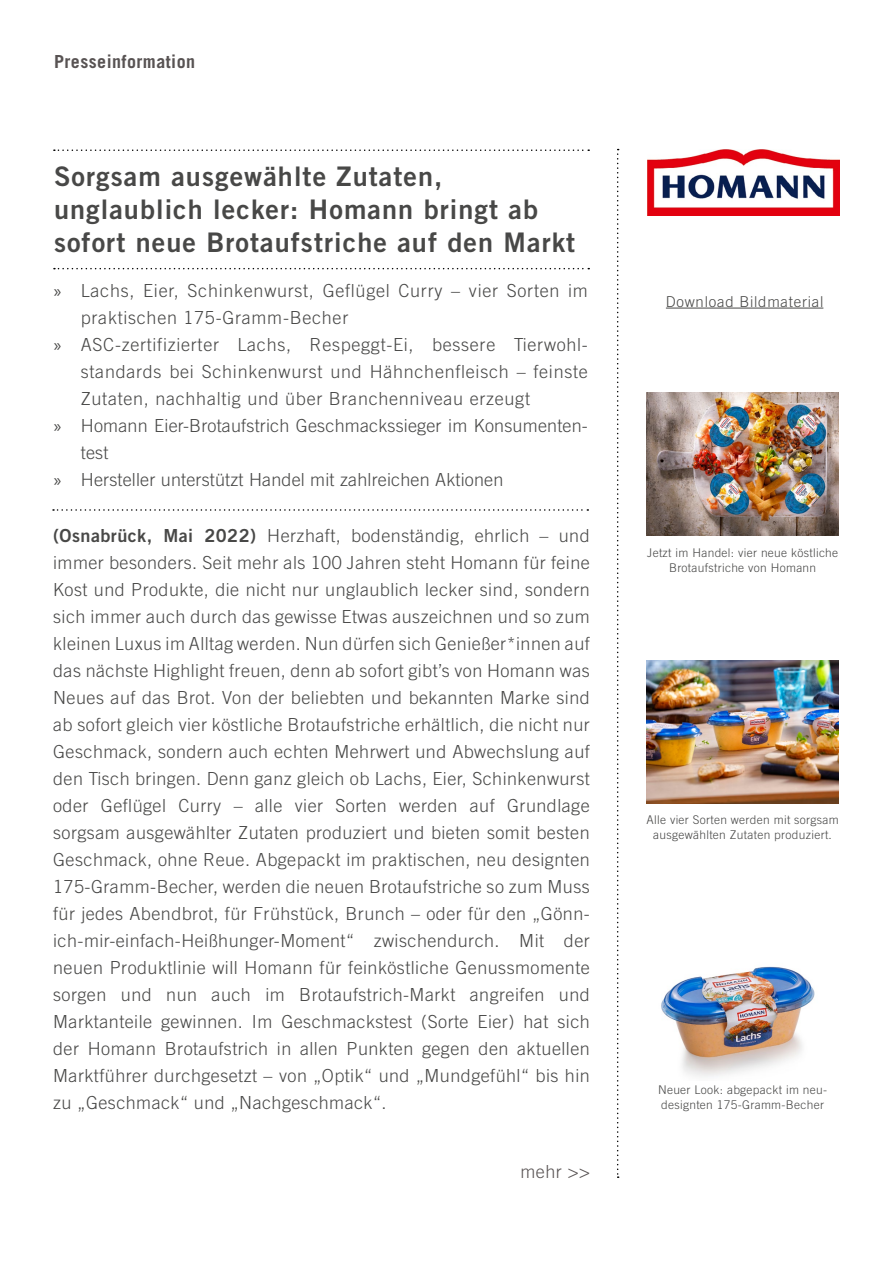
<style>
.page{position:relative;width:893px;height:1263px;background:#fff}
.page>*{position:absolute;margin:0;border:0;box-sizing:border-box;transform-origin:0 0}
.Überschrift_PM{font:27px/33px "Trade Gothic LT Bold Two";letter-spacing:.04em;color:#484847}
.Teaser_PM{font:300 18px/27px "Trade Gothic LT";letter-spacing:.025em;color:#484847}
.Presseinformation_Üb{font:700 18px "Trade Gothic LT";letter-spacing:.025em;color:#585353}
.t1{font:300 18px "Trade Gothic LT";color:#585353}
.Fließtext_PM{font:300 15px "Trade Gothic LT";letter-spacing:.05em;color:#484847}
.Bildunterschrif{font:300 12px/15px "Trade Gothic LT";letter-spacing:.025em;color:#484847;text-align:center}
.s1{font-family:"Myriad Pro";font-weight:400}
.s2{font-family:"Trade Gothic LT Bold Two";font-weight:400}
</style>
<div class="page">
<svg style="left:54px;top:149px;width:535px;height:2px"></svg>
<svg style="left:54px;top:268px;width:535px;height:1px"></svg>
<svg style="left:617px;top:149px;width:2px;height:1029px"></svg>
<hr style="left:666px;top:308px;width:157px;height:1px;background:#484847">
<svg style="left:53px;top:509px;width:535px;height:2px"></svg>
<img style="left:647px;top:150px;width:193px;height:66px">
<img style="left:646px;top:660px;width:193px;height:144px">
<img style="left:646px;top:392px;width:193px;height:144px">
<img style="left:661px;top:966px;width:154px;height:111px">
<p class="Presseinformation_Üb" style="left:54px;top:50px;width:143px">Presseinformation</p>
<p class="Überschrift_PM" style="left:54px;top:159px;width:523px">Sorgsam ausgewählte Zutaten, unglaublich lecker: Homann bringt ab sofort neue Brotaufstriche auf den Markt</p>
<p class="Teaser_PM" style="left:81px;top:277px;width:509px;text-indent:-27px"><span class="s1">»</span> Lachs, Eier, Schinkenwurst, Geflügel Curry – vier Sorten im praktischen 175-Gramm-Becher</p>
<p class="Teaser_PM" style="left:81px;top:331px;width:509px;text-align:justify;text-indent:-27px"><span class="s1">»</span> ASC-zertifizierter Lachs, Respeggt-Ei, bessere Tierwohl&shy;standards bei Schinkenwurst und Hähnchenfleisch – feinste Zutaten, nachhaltig und über Branchenniveau erzeugt</p>
<p class="Teaser_PM" style="left:81px;top:412px;width:509px;text-indent:-27px"><span class="s1">»</span> Homann Eier-Brotaufstrich Geschmackssieger im Konsumenten&shy;test</p>
<p class="Teaser_PM" style="left:54px;top:466px;width:451px"><span class="s1">»</span> Hersteller unterstützt Handel mit zahlreichen Aktionen</p>
<p class="Teaser_PM" style="left:53px;top:522px;width:538px;text-align:justify"><span class="s2">(Osnabrück, Mai 2022)</span> Herzhaft, bodenständig, ehrlich – und immer besonders. Seit mehr als 100 Jahren steht Homann für feine Kost und Produkte, die nicht nur unglaublich lecker sind, sondern sich immer auch durch das gewisse Etwas auszeichnen und so zum kleinen Luxus im Alltag werden. Nun dürfen sich Genießer*innen auf das nächste Highlight freuen, denn ab sofort gibt’s von Homann was Neues auf das Brot. Von der beliebten und bekannten Marke sind ab sofort gleich vier köstliche Brotaufstriche erhältlich, die nicht nur Geschmack, sondern auch echten Mehrwert und Abwechslung auf den Tisch bringen. Denn ganz gleich ob Lachs, Eier, Schinkenwurst oder Geflügel Curry – alle vier Sorten werden auf Grundlage sorgsam ausgewählter Zutaten produziert und bieten somit besten Geschmack, ohne Reue. Abgepackt im praktischen, neu designten 175-Gramm-Becher, werden die neuen Brotaufstriche so zum Muss für jedes Abendbrot, für Frühstück, Brunch – oder für den „Gönn&shy;ich-mir-einfach-Heißhunger-Moment“ zwischendurch. Mit der neuen Produktlinie will Homann für feinköstliche Genussmomente sorgen und nun auch im Brotaufstrich-Markt angreifen und Marktanteile gewinnen. Im Geschmackstest (Sorte Eier) hat sich der Homann Brotaufstrich in allen Punkten gegen den aktuellen Marktführer durchgesetzt – von „Optik“ und „Mundgefühl“ bis hin zu „Geschmack“ und „Nachgeschmack“.</p>
<p class="t1" style="left:520px;top:1161px;width:71px">mehr &gt;&gt;</p>
<p class="Fließtext_PM" style="left:666px;top:292px;width:159px">Download Bildmaterial</p>
<p class="Bildunterschrif" style="left:647px;top:545px;width:193px">Jetzt im Handel: vier neue köstliche<br>Brotaufstriche von Homann</p>
<p class="Bildunterschrif" style="left:646px;top:812px;width:194px">Alle vier Sorten werden mit sorgsam ausgewählten Zutaten produziert.</p>
<p class="Bildunterschrif" style="left:658px;top:1082px;width:171px;text-align:left">Neuer Look: abgepackt im neu&shy;designten 175-Gramm-Becher</p>
</div>
